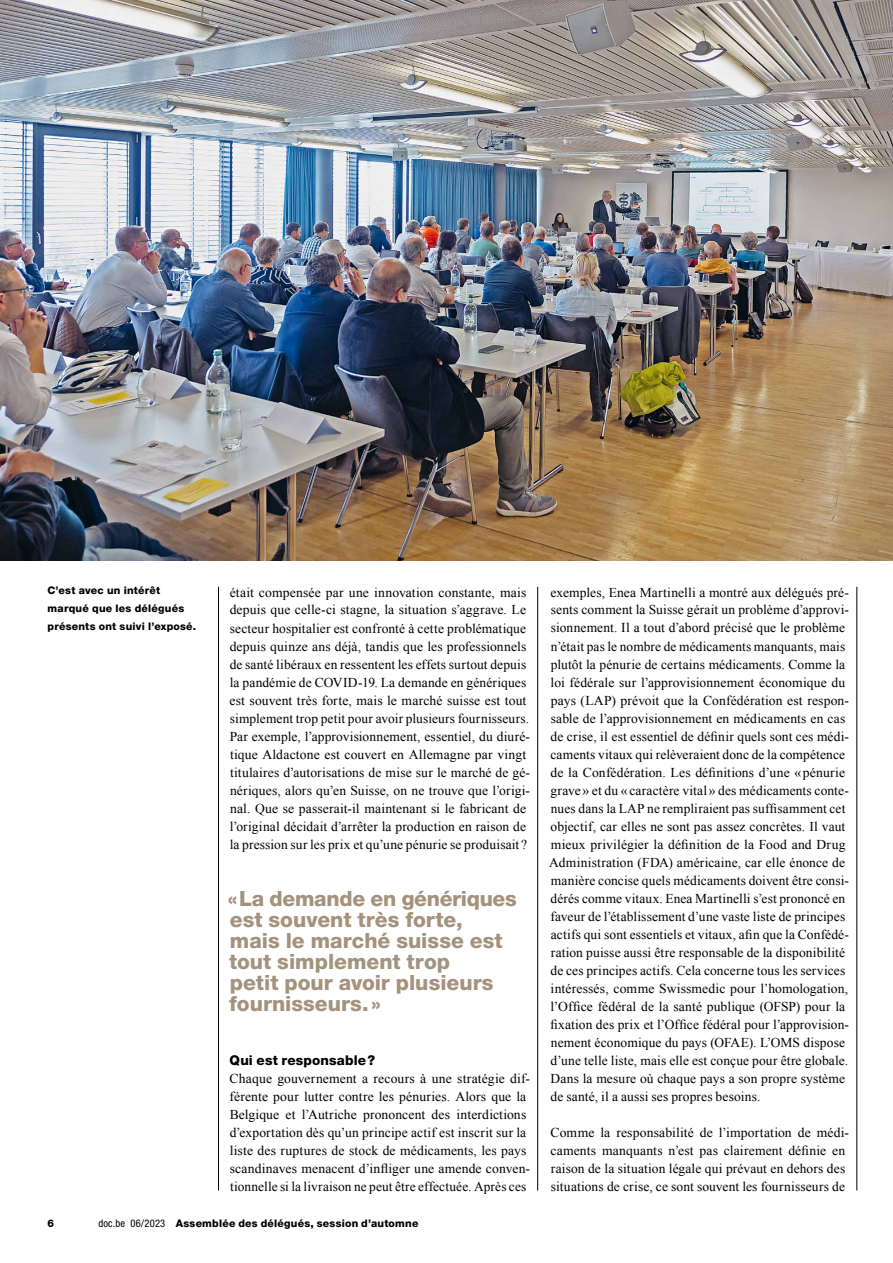
<style>
.page{position:relative;width:893px;height:1263px;background:#fff}
.page>*{position:absolute;margin:0;border:0;box-sizing:border-box;transform-origin:0 0}
.t1{font:800 21px/21px "Helvetica Neue LT Std";color:#a4927c}
.t2{font:13.5px/18px "Times New Roman";letter-spacing:.01em;color:#000}
.t3{font:800 13.5px "Helvetica Neue LT Std";letter-spacing:.01em;color:#000}
.t4{font:800 10.5px/18px "Helvetica Neue LT Std";letter-spacing:.02em;color:#000}
.s1{font-weight:400;font-stretch:condensed}
</style>
<div class="page">
<hr style="left:857px;top:587px;width:1px;height:603px;background:#000">
<hr style="left:537px;top:587px;width:1px;height:603px;background:#000">
<hr style="left:218px;top:587px;width:1px;height:603px;background:#000">
<img style="left:0;top:0;width:893px;height:560px">
<p class="t4" style="left:48px;top:581px;width:150px">C’est avec un intérêt marqué que les délégués présents ont suivi l’exposé.</p>
<p class="t2" style="left:230px;top:583px;width:302px">était compensée par une innovation constante, mais depuis que celle-ci stagne, la situation s’aggrave. Le secteur hospitalier est confronté à cette problématique depuis quinze ans déjà, tandis que les professionnels de santé libéraux en ressentent les effets surtout depuis la pandémie de COVID-19. La demande en génériques est souvent très forte, mais le marché suisse est tout simplement trop petit pour avoir plusieurs fournisseurs.<br>Par exemple, l’approvisionnement, essentiel, du diuré&shy;tique Aldactone est couvert en Allemagne par vingt titulaires d’autorisations de mise sur le marché de gé&shy;nériques, alors qu’en Suisse, on ne trouve que l’origi&shy;nal. Que se passerait-il maintenant si le fabricant de l’original décidait d’arrêter la production en raison de la pression sur les prix et qu’une pénurie se produisait ?</p>
<h1 class="t1" style="left:228px;top:887px;width:290px">«La demande en génériques est souvent très forte,<br>mais le marché suisse est tout simplement trop<br>petit pour avoir plusieurs fournisseurs. »</h1>
<p class="t3" style="left:230px;top:1052px;width:147px">Qui est responsable?</p>
<p class="t2" style="left:230px;top:1069px;width:302px">Chaque gouvernement a recours à une stratégie dif&shy;férente pour lutter contre les pénuries. Alors que la Belgique et l’Autriche prononcent des interdictions d’exportation dès qu’un principe actif est inscrit sur la liste des ruptures de stock de médicaments, les pays scandinaves menacent d’infliger une amende conven&shy;tionnelle si la livraison ne peut être effectuée. Après ces</p>
<p class="t4" style="left:48px;top:1214px;width:8px">6</p>
<p class="t4" style="left:98px;top:1214px;width:322px"><span class="s1">doc.be 06/2023</span> Assemblée des délégués, session d’automne</p>
<p class="t2" style="left:549px;top:583px;width:301px">exemples, Enea Martinelli a montré aux délégués pré&shy;sents comment la Suisse gérait un problème d’approvi&shy;sionnement. Il a tout d’abord précisé que le problème n’était pas le nombre de médicaments manquants, mais plutôt la pénurie de certains médicaments. Comme la loi fédérale sur l’approvisionnement économique du pays (LAP) prévoit que la Confédération est respon&shy;sable de l’approvisionnement en médicaments en cas de crise, il est essentiel de définir quels sont ces médi&shy;caments vitaux qui relèveraient donc de la compétence de la Confédération. Les définitions d’une « pénurie grave» et du « caractère vital» des médicaments conte&shy;nues dans la LAP ne rempliraient pas suffisamment cet objectif, car elles ne sont pas assez concrètes. Il vaut mieux privilégier la définition de la Food and Drug Administration (FDA) américaine, car elle énonce de manière concise quels médicaments doivent être consi&shy;dérés comme vitaux. Enea Martinelli s’est prononcé en faveur de l’établissement d’une vaste liste de principes actifs qui sont essentiels et vitaux, afin que la Confédé&shy;ration puisse aussi être responsable de la disponibilité de ces principes actifs. Cela concerne tous les services intéressés, comme Swissmedic pour l’homologation, l’Office fédéral de la santé publique (OFSP) pour la fixation des prix et l’Office fédéral pour l’approvision&shy;nement économique du pays (OFAE). L’OMS dispose d’une telle liste, mais elle est conçue pour être globale.<br>Dans la mesure où chaque pays a son propre système de santé, il a aussi ses propres besoins.</p>
<p class="t2" style="left:550px;top:1123px;width:300px">Comme la responsabilité de l’importation de médi&shy;caments manquants n’est pas clairement définie en raison de la situation légale qui prévaut en dehors des situations de crise, ce sont souvent les fournisseurs de</p>
</div>
